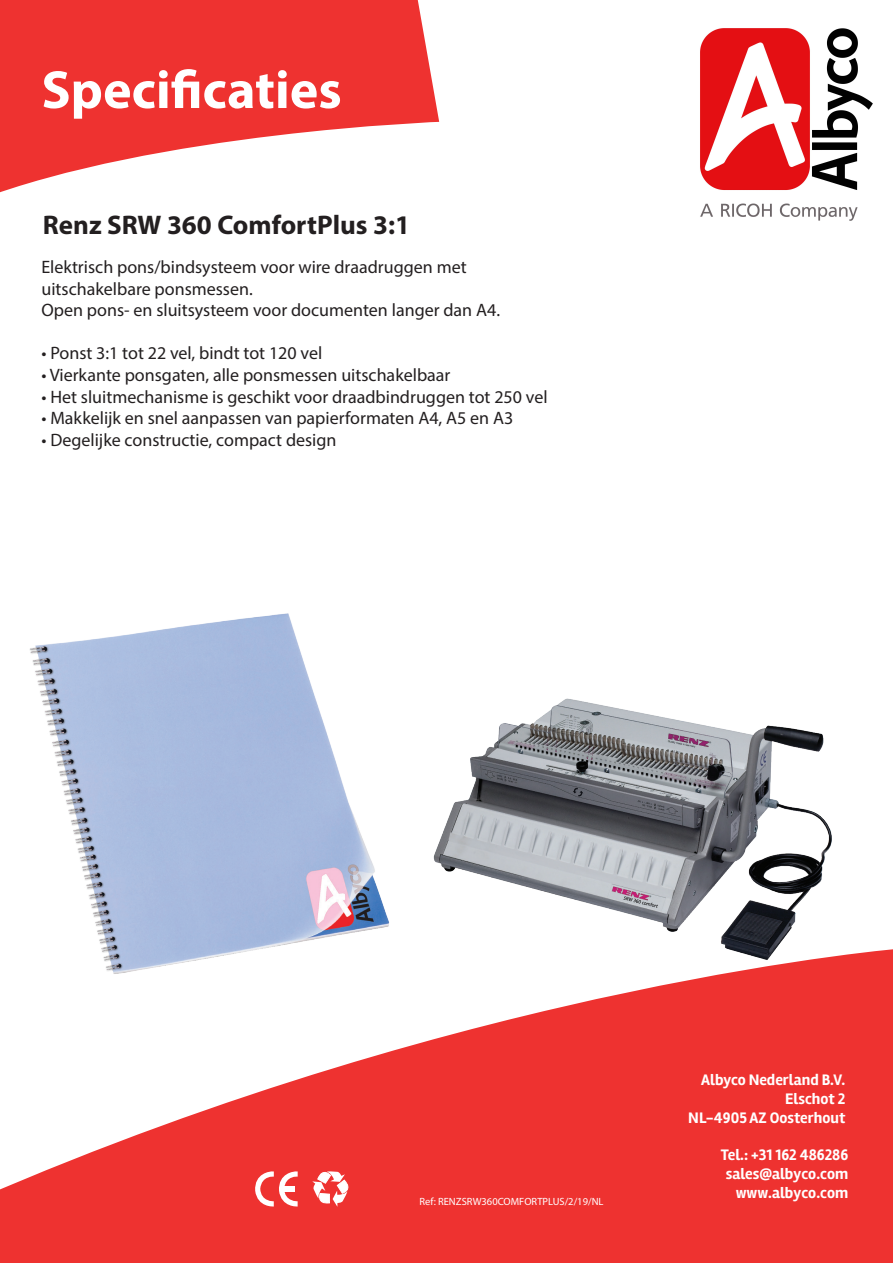
<style>
.page{position:relative;width:893px;height:1263px;background:#fff}
.page>*{position:absolute;margin:0;border:0;box-sizing:border-box;transform-origin:0 0}
.Testo_Titolo1_2righe{font:700 54px "Myriad Pro";color:#fff}
.Testo_Titolo1_2righe-2{font:700 27px "Myriad Pro";color:#231f20}
.t1{font:18px/21.6px "Myriad Pro";color:#231f20}
.t2{font:700 15.75px/18.9px "Rambla";color:#fff;text-align:right}
.Testo_fondo_2{font:10.5px "Myriad Pro";color:#fff}
</style>
<div class="page">
<img style="left:433px;top:698px;width:399px;height:250px">
<svg style="left:0;top:0;width:439px;height:193px;fill:#ee3230"></svg>
<svg style="left:0;top:948px;width:893px;height:315px;fill:#ee3230"></svg>
<svg style="left:312px;top:1171px;width:37px;height:36px"></svg>
<svg style="left:254px;top:1171px;width:44px;height:37px"></svg>
<div style="left:283px;top:1186px;width:11px;height:5px;background:#fff"></div>
<img style="left:21px;top:613px;width:373px;height:375px">
<img style="left:700px;top:28px;width:173px;height:193px">
<p class="Testo_Titolo1_2righe" style="left:41px;top:55px;width:302px">Specificaties</p>
<p class="Testo_Titolo1_2righe-2" style="left:43px;top:207px;width:369px">Renz SRW 360 ComfortPlus 3:1</p>
<p class="t1" style="left:41px;top:256px;width:460px">Elektrisch pons/bindsysteem voor wire draadruggen met uitschakelbare ponsmessen.<br>Open pons- en sluitsysteem voor documenten langer dan A4.</p>
<p class="t1" style="left:41px;top:342px;width:282px">• Ponst 3:1 tot 22 vel, bindt tot 120 vel</p>
<p class="t1" style="left:41px;top:364px;width:411px">• Vierkante ponsgaten, alle ponsmessen uitschakelbaar</p>
<p class="t1" style="left:41px;top:385px;width:508px">• Het sluitmechanisme is geschikt voor draadbindruggen tot 250 vel</p>
<p class="t1" style="left:41px;top:407px;width:473px">• Makkelijk en snel aanpassen van papierformaten A4, A5 en A3</p>
<p class="t1" style="left:41px;top:429px;width:296px">• Degelijke constructie, compact design</p>
<p class="Testo_fondo_2" style="left:419px;top:1195px;width:186px">Ref: RENZSRW360COMFORTPLUS/2/19/NL</p>
<p class="t2" style="left:701px;top:1070px;width:146px">Albyco Nederland B.V.</p>
<p class="t2" style="left:785px;top:1089px;width:62px">Elschot 2</p>
<p class="t2" style="left:688px;top:1108px;width:159px">NL-4905 AZ Oosterhout</p>
<p class="t2" style="left:721px;top:1146px;width:129px">Tel.: +31 162 486286 sales@albyco.com www.albyco.com</p>
</div>
